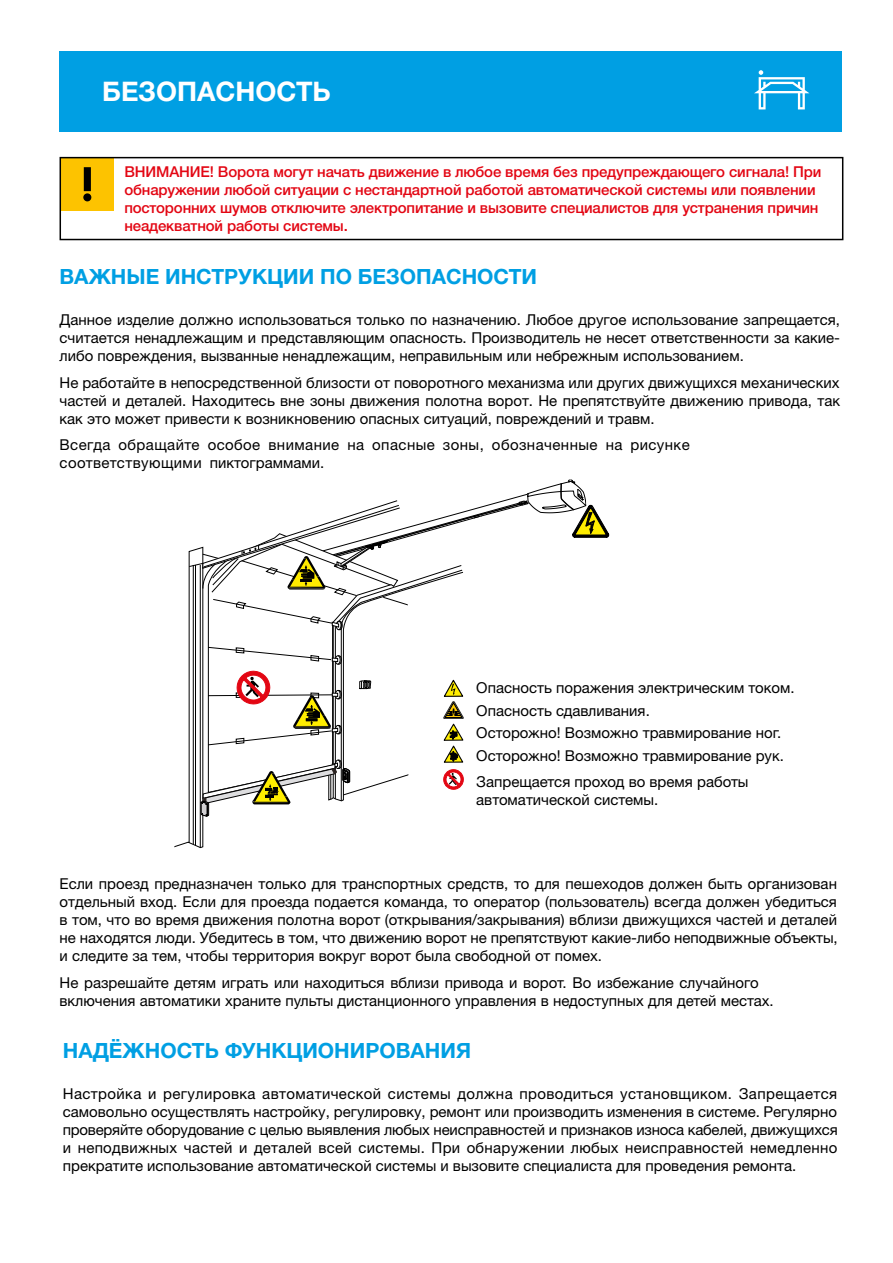
<style>
.page{position:relative;width:893px;height:1263px;background:#fff}
.page>*{position:absolute;margin:0;border:0;box-sizing:border-box;transform-origin:0 0}
.t1{font:700 27px "Helvetica Neue LTW1 G";color:#fff}
.t2{font:700 21px "Helvetica Neue LTW1 G";color:#009fe3}
.t3{font:15px/18px "Helvetica Neue LTW1 G";color:#000;text-align:justify}
.t4{font:500 15px/18px "Helvetica Neue LTW1 G";letter-spacing:-.01em;color:#e30613}
.t5{font:15px/18px "Helvetica Neue LTW1 G";letter-spacing:.03em;color:#000}
</style>
<div class="page">
<div style="left:60px;top:51px;width:782px;height:81px;background:#009fe3"></div>
<svg style="left:754px;top:70px;width:55px;height:39px"></svg>
<div style="left:61px;top:158px;width:53px;height:53px;background:#fdc300"></div>
<svg style="left:83px;top:167px;width:8px;height:34px"></svg>
<div style="left:60px;top:157px;width:783px;height:83px;border:2px solid #000"></div>
<svg style="left:174px;top:479px;width:435px;height:370px"></svg>
<h1 class="t1" style="left:102px;top:75px;width:230px">БЕЗОПАСНОСТЬ</h1>
<p class="t4" style="left:124px;top:163px;width:698px">ВНИМАНИЕ! Ворота могут начать движение в любое время без предупреждающего сигнала! При обнаружении любой ситуации с нестандартной работой автоматической системы или появлении посторонних шумов отключите электропитание и вызовите специалистов для устранения причин неадекватной работы системы.</p>
<h2 class="t2" style="left:60px;top:264px;width:479px">ВАЖНЫЕ ИНСТРУКЦИИ ПО БЕЗОПАСНОСТИ</h2>
<p class="t3" style="left:60px;top:311px;width:782px">Данное изделие должно использоваться только по назначению. Любое другое использование запрещается, считается ненадлежащим и представляющим опасность. Производитель не несет ответственности за какие&shy;либо повреждения, вызванные ненадлежащим, неправильным или небрежным использованием.</p>
<p class="t3" style="left:60px;top:373px;width:782px">Не работайте в непосредственной близости от поворотного механизма или других движущихся механических частей и деталей. Находитесь вне зоны движения полотна ворот. Не препятствуйте движению привода, так как это может привести к возникновению опасных ситуаций, повреждений и травм.</p>
<p class="t5" style="left:60px;top:436px;width:632px">Всегда обращайте особое внимание на опасные зоны, обозначенные на рисунке соответствующими пиктограммами.</p>
<p class="t3" style="left:476px;top:677px;width:320px;line-height:22.5px;text-align:left">Опасность поражения электрическим током.<br>Опасность сдавливания.<br>Осторожно! Возможно травмирование ног.<br>Осторожно! Возможно травмирование рук.</p>
<p class="t3" style="left:476px;top:773px;width:274px">Запрещается проход во время работы автоматической системы.</p>
<p class="t3" style="left:60px;top:875px;width:780px">Если проезд предназначен только для транспортных средств, то для пешеходов должен быть организован отдельный вход. Если для проезда подается команда, то оператор (пользователь) всегда должен убедиться в том, что во время движения полотна ворот (открывания/закрывания) вблизи движущихся частей и деталей не находятся люди. Убедитесь в том, что движению ворот не препятствуют какие-либо неподвижные объекты, и следите за тем, чтобы территория вокруг ворот была свободной от помех.</p>
<p class="t3" style="left:60px;top:973px;width:716px">Не разрешайте детям играть или находиться вблизи привода и ворот. Во избежание случайного включения автоматики храните пульты дистанционного управления в недоступных для детей местах.</p>
<h2 class="t2" style="left:63px;top:1037px;width:410px">НАДЁЖНОСТЬ ФУНКЦИОНИРОВАНИЯ</h2>
<p class="t3" style="left:63px;top:1085px;width:776px">Настройка и регулировка автоматической системы должна проводиться установщиком. Запрещается самовольно осуществлять настройку, регулировку, ремонт или производить изменения в системе. Регулярно проверяйте оборудование с целью выявления любых неисправностей и признаков износа кабелей, движущихся и неподвижных частей и деталей всей системы. При обнаружении любых неисправностей немедленно прекратите использование автоматической системы и вызовите специалиста для проведения ремонта.</p>
</div>
